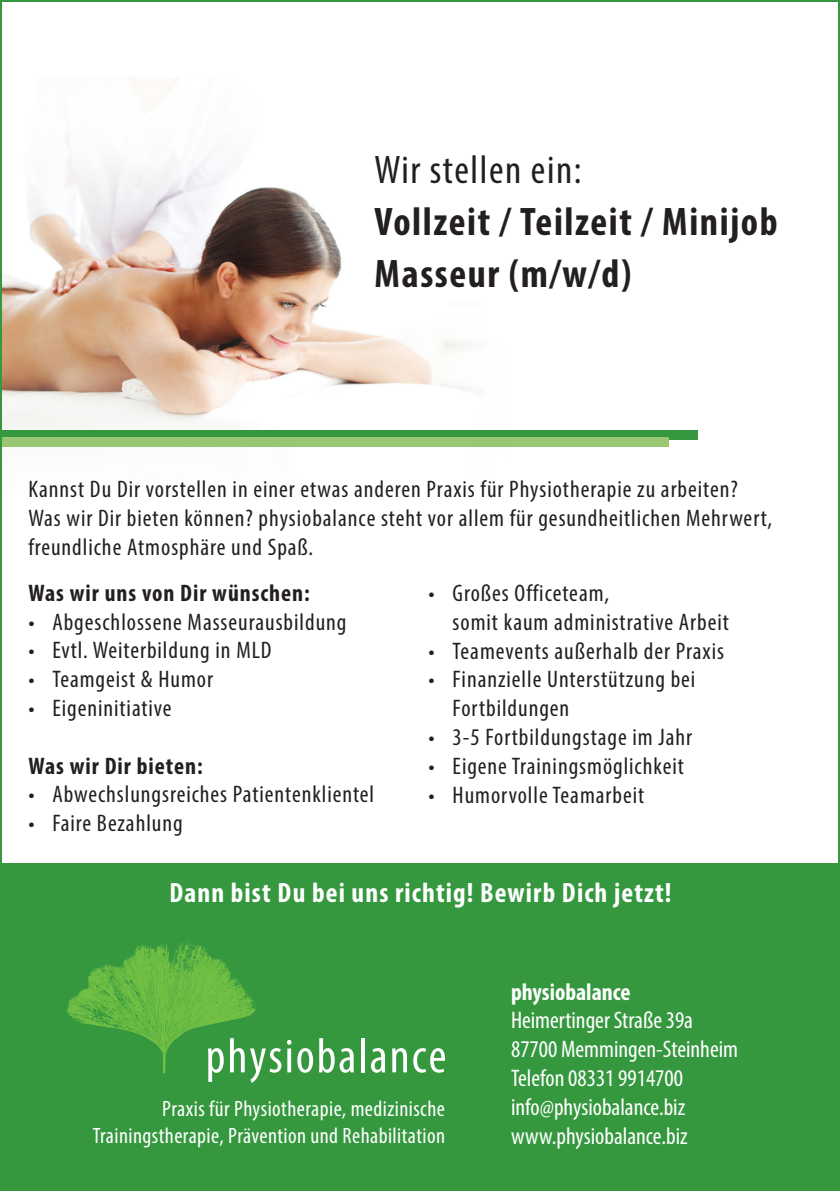
<style>
.page{position:relative;width:840px;height:1191px;background:#fff}
.page>*{position:absolute;margin:0;border:0;box-sizing:border-box;transform-origin:0 0}
.t1{font:700 condensed 40px/52px "Myriad Pro";letter-spacing:.04em;color:#231f20}
.t2{font:condensed 40px "Myriad Pro";letter-spacing:.04em;color:#231f20}
.t3{font:700 condensed 28px "Myriad Pro";letter-spacing:.04em;color:#fff}
.t4{font:condensed 24px/28.8px "Myriad Pro";letter-spacing:.04em;color:#231f20}
.t5{font:condensed 24px/28.8px "Myriad Pro";color:#fff}
.t6{font:700 condensed 24px "Myriad Pro";letter-spacing:.04em;color:#231f20}
.t7{font:700 condensed 24px "Myriad Pro";color:#fff}
.t8{font:condensed 22.2px/26.8px "Myriad Pro";letter-spacing:.02em;color:#fff;text-align:right}
</style>
<div class="page">
<img style="left:3px;top:77px;width:479px;height:353px">
<div style="left:1px;top:430px;width:695px;height:10px;background:#35983f"></div>
<div style="left:0;top:437px;width:667px;height:10px;background:#99c771"></div>
<div style="left:1px;top:863px;width:838px;height:326px;background:#35983f"></div>
<svg style="left:67px;top:940px;width:214px;height:142px"></svg>
<svg style="left:287px;top:1048px;width:4px;height:24px"></svg>
<svg style="left:287px;top:1039px;width:4px;height:5px"></svg>
<svg style="left:297px;top:1048px;width:16px;height:24px"></svg>
<svg style="left:319px;top:1038px;width:35px;height:34px"></svg>
<hr style="left:361px;top:1038px;width:3px;height:34px;background:#fff">
<svg style="left:371px;top:1048px;width:14px;height:24px"></svg>
<svg style="left:392px;top:1048px;width:15px;height:24px"></svg>
<svg style="left:413px;top:1048px;width:32px;height:24px"></svg>
<h1 class="t2" style="left:374px;top:145px;width:208px">Wir stellen ein:</h1>
<h1 class="t1" style="left:374px;top:194px;width:404px">Vollzeit / Teilzeit / Minijob<br>Masseur (m/w/d)</h1>
<p class="t4" style="left:28px;top:474px;width:745px">Kannst Du Dir vorstellen in einer etwas anderen Praxis für Physiotherapie zu arbeiten?<br>Was wir Dir bieten können? physiobalance steht vor allem für gesundheitlichen Mehrwert, freundliche Atmosphäre und Spaß.</p>
<p class="t6" style="left:28px;top:578px;width:283px">Was wir uns von Dir wünschen:</p>
<p class="t4" style="left:28px;top:607px;width:319px">• Abgeschlossene Masseurausbildung</p>
<p class="t4" style="left:28px;top:636px;width:244px">• Evtl. Weiterbildung in MLD</p>
<p class="t4" style="left:28px;top:664px;width:186px">• Teamgeist &amp; Humor</p>
<p class="t4" style="left:28px;top:693px;width:145px">• Eigeninitiative</p>
<p class="t6" style="left:28px;top:750px;width:176px">Was wir Dir bieten:</p>
<p class="t4" style="left:28px;top:780px;width:347px">• Abwechslungsreiches Patientenklientel</p>
<p class="t4" style="left:28px;top:808px;width:156px">• Faire Bezahlung</p>
<p class="t4" style="left:452px;top:578px;width:277px;text-indent:-24px">• Großes Officeteam,<br>somit kaum administrative Arbeit</p>
<p class="t4" style="left:428px;top:636px;width:297px">• Teamevents außerhalb der Praxis</p>
<p class="t4" style="left:452px;top:665px;width:244px;text-indent:-24px">• Finanzielle Unterstützung bei<br>Fortbildungen</p>
<p class="t4" style="left:428px;top:722px;width:265px">• 3-5 Fortbildungstage im Jahr</p>
<p class="t4" style="left:428px;top:751px;width:256px">• Eigene Trainingsmöglichkeit</p>
<p class="t4" style="left:428px;top:780px;width:217px">• Humorvolle Teamarbeit</p>
<p class="t3" style="left:169px;top:874px;width:503px">Dann bist Du bei uns richtig! Bewirb Dich jetzt!</p>
<p class="t8" style="left:93px;top:1095px;width:353px">Praxis für Physiotherapie, medizinische<br>Trainingstherapie, Prävention und Rehabilitation</p>
<p class="t7" style="left:511px;top:976px;width:121px">physiobalance</p>
<p class="t5" style="left:511px;top:1005px;width:228px">Heimertinger Straße 39a<br>87700 Memmingen-Steinheim<br>Telefon 08331 9914700 info@physiobalance.biz www.physiobalance.biz</p>
</div>
